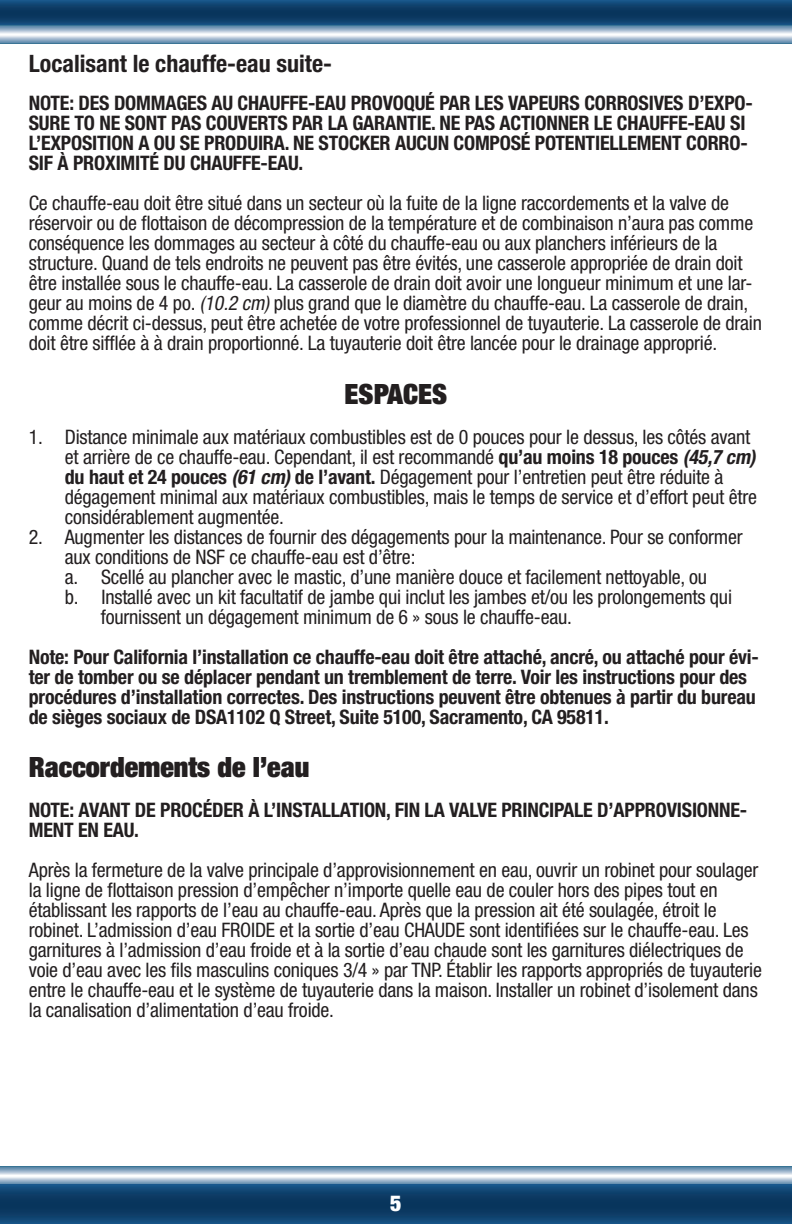
<style>
.page{position:relative;width:792px;height:1224px;background:#fff}
.page>*{position:absolute;margin:0;border:0;box-sizing:border-box;transform-origin:0 0}
.Body_-_Subtitle_Block{font:900 condensed 28px "Helvetica Neue LT Std";color:#231f20}
.Body_-_Title_Block{font:900 condensed 28px "Helvetica Neue LT Std";color:#231f20}
.Body_-_Subtitle_Block-2{font:700 condensed 24px "Helvetica Neue LT Std";color:#231f20}
.t1{font:900 condensed 22px "Helvetica Neue LT Std";color:#fff}
.Body_-_Text{font:condensed 20px/20px "Helvetica Neue LT Std";letter-spacing:-.01em;color:#231f20}
.Body_-_Text-2{font:700 condensed 20px/20px "Helvetica Neue LT Std";letter-spacing:-.01em;color:#231f20}
.s1{font-style:italic}
.s2{font-weight:700}
.s3{font-weight:700;font-style:italic}
</style>
<div class="page">
<svg style="left:0;top:36px;width:792px;height:7px;background:#9cb5cc"></svg>
<svg style="left:0;top:25px;width:792px;height:9px;background:#98b3c9"></svg>
<svg style="left:0;top:0;width:792px;height:25px;background:#0e406b"></svg>
<svg style="left:0;top:1166px;width:792px;height:9px;background:#90adc4"></svg>
<svg style="left:0;top:1177px;width:792px;height:8px;background:#94b0c8"></svg>
<svg style="left:0;top:1185px;width:792px;height:39px;background:#0e3f6b"></svg>
<p class="Body_-_Subtitle_Block-2" style="left:29px;top:49px;width:305px">Localisant le chauffe-eau suite-</p>
<p class="Body_-_Text-2" style="left:29px;top:93px;width:726px">NOTE: DES DOMMAGES AU CHAUFFE-EAU PROVOQUÉ PAR LES VAPEURS CORROSIVES D’EXPO-SURE TO NE SONT PAS COUVERTS PAR LA GARANTIE. NE PAS ACTIONNER LE CHAUFFE-EAU SI L’EXPOSITION A OU SE PRODUIRA. NE STOCKER AUCUN COMPOSÉ POTENTIELLEMENT CORRO-SIF À PROXIMITÉ DU CHAUFFE-EAU.</p>
<p class="Body_-_Text" style="left:29px;top:193px;width:735px">Ce chauffe-eau doit être situé dans un secteur où la fuite de la ligne raccordements et la valve de réservoir ou de flottaison de décompression de la température et de combinaison n’aura pas comme conséquence les dommages au secteur à côté du chauffe-eau ou aux planchers inférieurs de la structure. Quand de tels endroits ne peuvent pas être évités, une casserole appropriée de drain doit être installée sous le chauffe-eau. La casserole de drain doit avoir une longueur minimum et une lar&shy;geur au moins de 4 po. <span class="s1">(10.2 cm)</span> plus grand que le diamètre du chauffe-eau. La casserole de drain, comme décrit ci-dessus, peut être achetée de votre professionnel de tuyauterie. La casserole de drain doit être sifflée à à drain proportionné. La tuyauterie doit être lancée pour le drainage approprié.</p>
<p class="Body_-_Title_Block" style="left:345px;top:376px;width:104px">ESPACES</p>
<p class="Body_-_Text" style="left:65px;top:426px;width:694px;text-indent:-36px">1. Distance minimale aux matériaux combustibles est de 0 pouces pour le dessus, les côtés avant et arrière de ce chauffe-eau. Cependant, il est recommandé <span class="s2">qu’au moins 18 pouces</span> <span class="s3">(45,7 cm) </span><span class="s2">du haut et 24 pouces</span> <span class="s3">(61 cm)</span> <span class="s2">de l’avant.</span> Dégagement pour l’entretien peut être réduite à dégagement minimal aux matériaux combustibles, mais le temps de service et d’effort peut être considérablement augmentée.</p>
<p class="Body_-_Text" style="left:65px;top:526px;width:680px;text-indent:-36px">2. Augmenter les distances de fournir des dégagements pour la maintenance. Pour se conformer aux conditions de NSF ce chauffe-eau est d’être:</p>
<p class="Body_-_Text" style="left:65px;top:566px;width:644px">a. Scellé au plancher avec le mastic, d’une manière douce et facilement nettoyable, ou</p>
<p class="Body_-_Text" style="left:101px;top:586px;width:633px;text-indent:-36px">b. Installé avec un kit facultatif de jambe qui inclut les jambes et/ou les prolongements qui fournissent un dégagement minimum de 6 » sous le chauffe-eau.</p>
<p class="Body_-_Text-2" style="left:29px;top:646px;width:732px">Note: Pour California l’installation ce chauffe-eau doit être attaché, ancré, ou attaché pour évi&shy;ter de tomber ou se déplacer pendant un tremblement de terre. Voir les instructions pour des procédures d’installation correctes. Des instructions peuvent être obtenues à partir du bureau de sièges sociaux de DSA1102 Q Street, Suite 5100, Sacramento, CA 95811.</p>
<p class="Body_-_Subtitle_Block" style="left:29px;top:749px;width:282px">Raccordements de l’eau</p>
<p class="Body_-_Text-2" style="left:29px;top:800px;width:720px">NOTE: AVANT DE PROCÉDER À L’INSTALLATION, FIN LA VALVE PRINCIPALE D’APPROVISIONNE-<br>MENT EN EAU.</p>
<p class="Body_-_Text" style="left:29px;top:860px;width:735px">Après la fermeture de la valve principale d’approvisionnement en eau, ouvrir un robinet pour soulager la ligne de flottaison pression d’empêcher n’importe quelle eau de couler hors des pipes tout en établissant les rapports de l’eau au chauffe-eau. Après que la pression ait été soulagée, étroit le robinet. L’admission d’eau FROIDE et la sortie d’eau CHAUDE sont identifiées sur le chauffe-eau. Les garnitures à l’admission d’eau froide et à la sortie d’eau chaude sont les garnitures diélectriques de voie d’eau avec les fils masculins coniques 3/4 » par TNP. Établir les rapports appropriés de tuyauterie entre le chauffe-eau et le système de tuyauterie dans la maison. Installer un robinet d’isolement dans la canalisation d’alimentation d’eau froide.</p>
<p class="t1" style="left:390px;top:1190px;width:13px">5</p>
</div>
